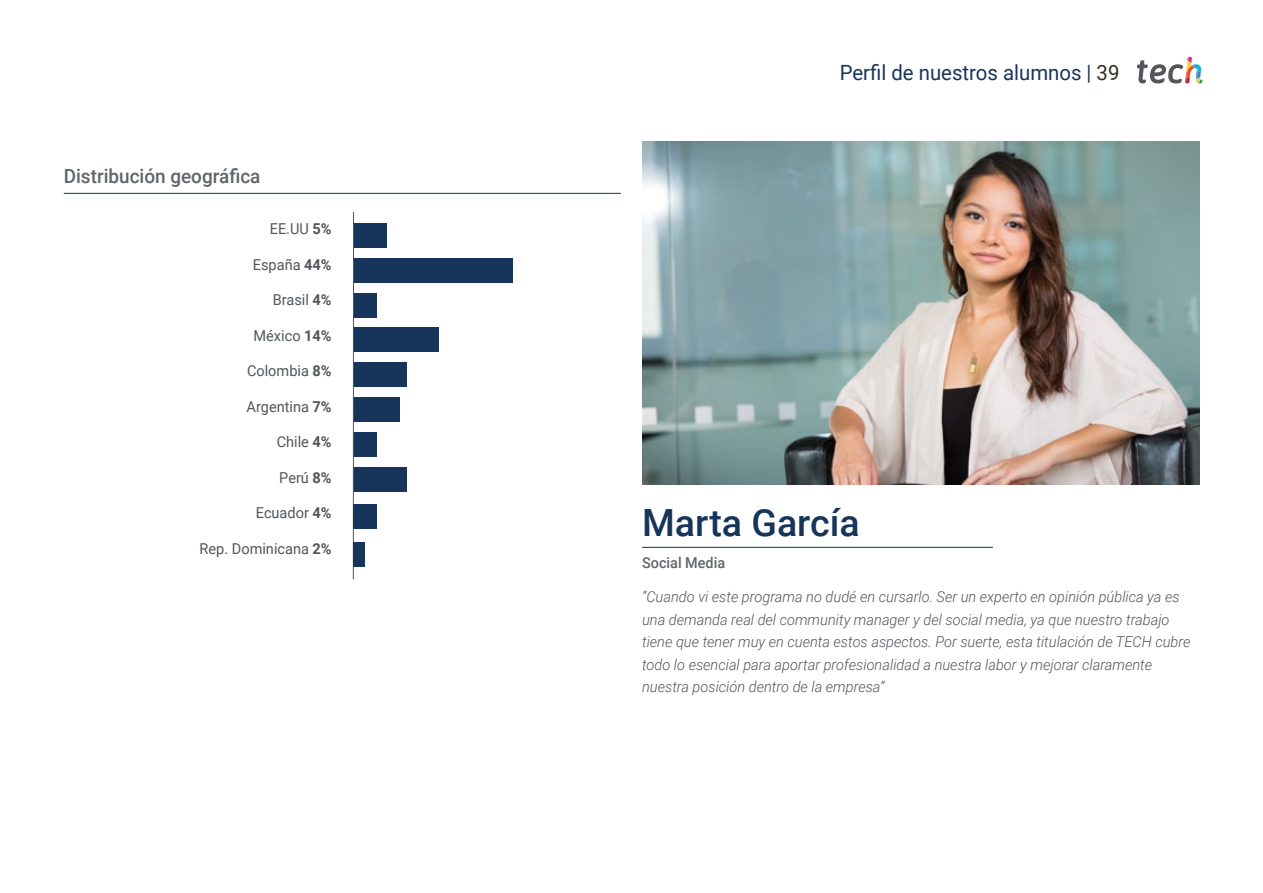
<style>
.page{position:relative;width:1263px;height:893px;background:#fff}
.page>*{position:absolute;margin:0;border:0;box-sizing:border-box;transform-origin:0 0}
.t1{font:500 37.5px "Roboto";color:#17355b}
.t2{font:21px "Roboto";color:#1a355c}
.t3{font:500 19.5px "Roboto";color:#61646a}
.t4{font:italic 300 15px/22.5px "Roboto";color:#52555b}
.t5{font:15px "Roboto";color:#52555b}
.t6{font:500 15px "Roboto";color:#61646a;scale:.96 1}
.s1{font-weight:700}
.s2{color:#312e20}
</style>
<div class="page">
<svg style="left:1137px;top:57px;width:65px;height:27px"></svg>
<hr style="left:642px;top:547px;width:351px;height:1px;background:#123352">
<img style="left:642px;top:141px;width:557px;height:343px">
<hr style="left:64px;top:193px;width:557px;height:1px;background:#17355b">
<div style="left:353px;top:223px;width:33px;height:25px;background:#17355b"></div>
<div style="left:353px;top:397px;width:47px;height:25px;background:#17355b"></div>
<div style="left:353px;top:258px;width:159px;height:25px;background:#17355b"></div>
<div style="left:353px;top:432px;width:23px;height:25px;background:#17355b"></div>
<div style="left:353px;top:293px;width:23px;height:24px;background:#17355b"></div>
<div style="left:353px;top:467px;width:54px;height:24px;background:#17355b"></div>
<div style="left:353px;top:327px;width:85px;height:25px;background:#17355b"></div>
<div style="left:354px;top:362px;width:53px;height:25px;background:#17355b"></div>
<hr style="left:353px;top:212px;width:1px;height:367px;background:#52555b">
<div style="left:353px;top:504px;width:23px;height:25px;background:#17355b"></div>
<div style="left:353px;top:542px;width:12px;height:25px;background:#17355b"></div>
<h3 class="t3" style="left:64px;top:162px;width:198px">Distribución geográfica</h3>
<p class="t5" style="left:270px;top:218px;width:63px">EE.UU <span class="s1">5%</span></p>
<p class="t5" style="left:253px;top:254px;width:80px">España <span class="s1">44%</span></p>
<p class="t5" style="left:273px;top:289px;width:60px">Brasil <span class="s1">4%</span></p>
<p class="t5" style="left:254px;top:325px;width:80px">México <span class="s1">14%</span></p>
<p class="t5" style="left:247px;top:360px;width:86px">Colombia <span class="s1">8%</span></p>
<p class="t5" style="left:247px;top:396px;width:87px">Argentina <span class="s1">7%</span></p>
<p class="t5" style="left:277px;top:431px;width:56px">Chile <span class="s1">4%</span></p>
<p class="t5" style="left:279px;top:467px;width:54px">Perú <span class="s1">8%</span></p>
<p class="t5" style="left:256px;top:502px;width:77px">Ecuador <span class="s1">4%</span></p>
<p class="t5" style="left:200px;top:538px;width:134px">Rep. Dominicana <span class="s1">2%</span></p>
<h2 class="t2" style="left:840px;top:57px;width:281px">Perfil de nuestros alumnos | <span class="s2">39</span></h2>
<h1 class="t1" style="left:642px;top:496px;width:219px">Marta García</h1>
<p class="t6" style="left:642px;top:552px;width:88px">Social Media</p>
<p class="t4" style="left:642px;top:585px;width:550px">“Cuando vi este programa no dudé en cursarlo. Ser un experto en opinión pública ya es una demanda real del community manager y del social media, ya que nuestro trabajo tiene que tener muy en cuenta estos aspectos. Por suerte, esta titulación de TECH cubre todo lo esencial para aportar profesionalidad a nuestra labor y mejorar claramente nuestra posición dentro de la empresa”</p>
</div>
